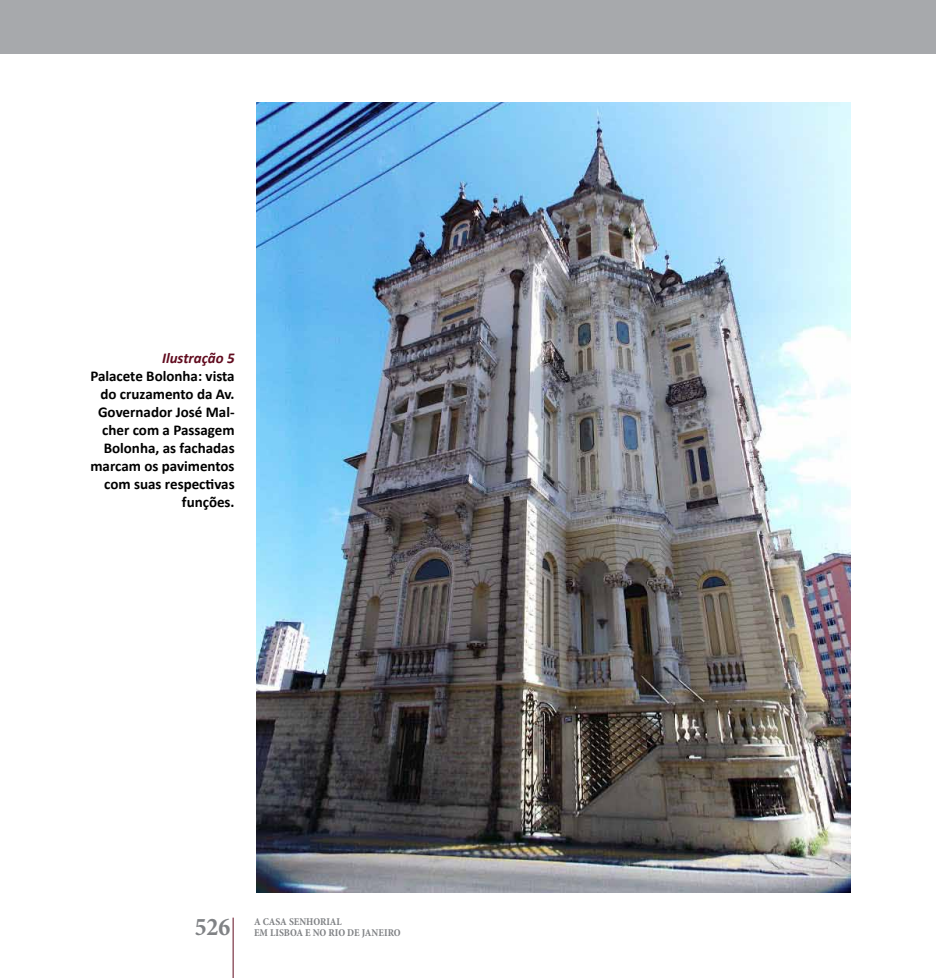
<style>
.page{position:relative;width:936px;height:978px;background:#fff}
.page>*{position:absolute;margin:0;border:0;box-sizing:border-box;transform-origin:0 0}
.t1{font:700 condensed 25.5px "Minion Pro";color:#808285}
.t2{font:700 15px/18px "Calibri";color:#000;text-align:right}
.t3{font:700 condensed 10.5px "Minion Pro";color:#808285}
.s1{font-style:italic;color:#610b1e}
</style>
<div class="page">
<div style="left:0;top:0;width:935px;height:53px;background:#a7a9ac"></div>
<hr style="left:233px;top:918px;width:1px;height:60px;background:#610b1e">
<img style="left:256px;top:102px;width:594px;height:791px">
<p class="t2" style="left:90px;top:349px;width:146px"><span class="s1">Ilustração 5<br></span>Palacete Bolonha: vista do cruzamento da Av.<br>Governador José Mal&shy;cher com a Passagem<br>Bolonha, as fachadas marcam os pavimentos com suas respectivas funções.</p>
<p class="t3" style="left:254px;top:915px;width:89px">A CASA SENHORIAL</p>
<p class="t1" style="left:195px;top:909px;width:37px">526</p>
<p class="t3" style="left:254px;top:925px;width:148px">EM LISBOA E NO RIO DE JANEIRO</p>
</div>
